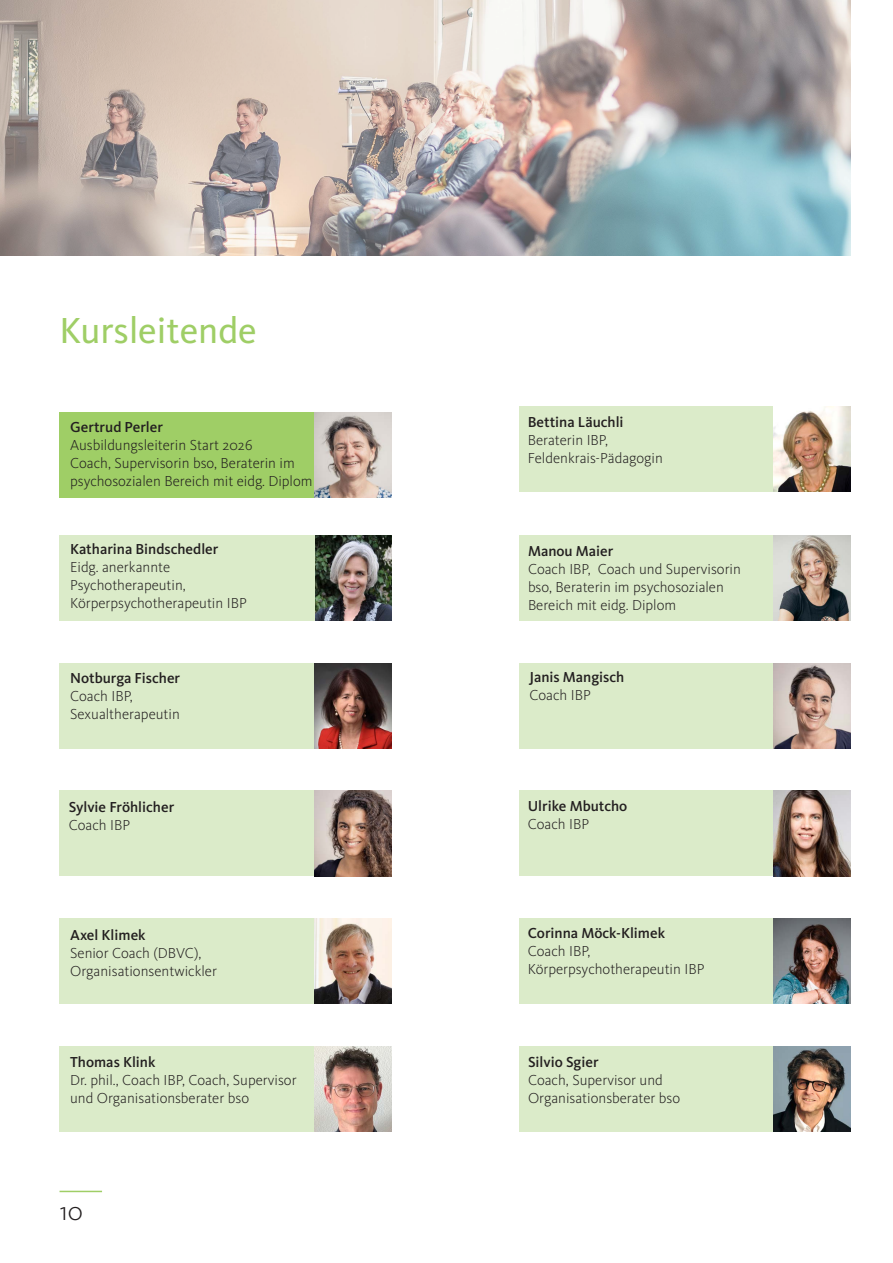
<style>
.page{position:relative;width:893px;height:1263px;background:#fff}
.page>*{position:absolute;margin:0;border:0;box-sizing:border-box;transform-origin:0 0}
.t1{font:37.5px "Kievit OT";color:#9fce66}
.t2{font:300 27px "Kievit OT";color:#231f20}
.t3{font:300 15px/18px "Kievit OT";color:#231f20}
.t4{font:500 15px "Kievit OT";color:#231f20}
</style>
<div class="page">
<img style="left:0;top:0;width:850px;height:255px">
<div style="left:60px;top:412px;width:331px;height:85px;background:#9fce66"></div>
<hr style="left:60px;top:1191px;width:42px;height:1px;background:#9fce66">
<div style="left:60px;top:536px;width:331px;height:85px;background:#dbebc9"></div>
<img style="left:315px;top:536px;width:76px;height:85px">
<div style="left:519px;top:663px;width:331px;height:85px;background:#dbebc9"></div>
<img style="left:774px;top:663px;width:76px;height:85px">
<div style="left:60px;top:663px;width:331px;height:85px;background:#dbebc9"></div>
<img style="left:315px;top:663px;width:76px;height:85px">
<div style="left:60px;top:918px;width:331px;height:85px;background:#dbebc9"></div>
<img style="left:315px;top:918px;width:76px;height:85px">
<div style="left:60px;top:1046px;width:331px;height:85px;background:#dbebc9"></div>
<img style="left:315px;top:1046px;width:76px;height:85px">
<img style="left:315px;top:412px;width:76px;height:85px">
<div style="left:519px;top:407px;width:331px;height:85px;background:#dbebc9"></div>
<img style="left:774px;top:407px;width:76px;height:85px">
<div style="left:519px;top:536px;width:331px;height:85px;background:#dbebc9"></div>
<img style="left:774px;top:536px;width:76px;height:85px">
<div style="left:519px;top:791px;width:331px;height:85px;background:#dbebc9"></div>
<img style="left:774px;top:791px;width:76px;height:85px">
<div style="left:519px;top:1046px;width:331px;height:85px;background:#dbebc9"></div>
<img style="left:774px;top:1046px;width:76px;height:85px">
<div style="left:60px;top:791px;width:331px;height:85px;background:#dbebc9"></div>
<img style="left:315px;top:791px;width:76px;height:85px">
<div style="left:519px;top:918px;width:331px;height:85px;background:#dbebc9"></div>
<img style="left:774px;top:918px;width:76px;height:85px">
<h1 class="t1" style="left:60px;top:310px;width:199px">Kursleitende</h1>
<p class="t4" style="left:70px;top:419px;width:94px">Gertrud Perler</p>
<p class="t3" style="left:70px;top:437px;width:244px">Ausbildungsleiterin Start 2026<br>Coach, Supervisorin bso, Beraterin im psychosozialen Bereich mit eidg. Diplom</p>
<p class="t4" style="left:70px;top:540px;width:150px">Katharina Bindschedler</p>
<p class="t3" style="left:70px;top:558px;width:178px">Eidg. anerkannte<br>Psychotherapeutin,<br>Körperpsychotherapeutin IBP</p>
<p class="t4" style="left:70px;top:670px;width:112px">Notburga Fischer</p>
<p class="t3" style="left:70px;top:687px;width:111px">Coach IBP,<br>Sexualtherapeutin</p>
<p class="t4" style="left:69px;top:798px;width:107px">Sylvie Fröhlicher</p>
<p class="t3" style="left:69px;top:816px;width:63px">Coach IBP</p>
<p class="t4" style="left:70px;top:926px;width:77px">Axel Klimek</p>
<p class="t3" style="left:70px;top:944px;width:148px">Senior Coach (DBVC),<br>Organisationsentwickler</p>
<p class="t4" style="left:70px;top:1053px;width:87px">Thomas Klink</p>
<p class="t3" style="left:70px;top:1071px;width:228px">Dr. phil., Coach IBP, Coach, Supervisor und Organisationsberater bso</p>
<h2 class="t2" style="left:60px;top:1196px;width:25px">10</h2>
<p class="t4" style="left:528px;top:413px;width:97px">Bettina Läuchli</p>
<p class="t3" style="left:528px;top:431px;width:137px">Beraterin IBP,<br>Feldenkrais-Pädagogin</p>
<p class="t4" style="left:528px;top:542px;width:87px">Manou Maier</p>
<p class="t3" style="left:528px;top:560px;width:214px">Coach IBP, Coach und Supervisorin bso, Beraterin im psychosozialen<br>Bereich mit eidg. Diplom</p>
<p class="t4" style="left:529px;top:668px;width:96px">Janis Mangisch</p>
<p class="t3" style="left:529px;top:686px;width:63px">Coach IBP</p>
<p class="t4" style="left:528px;top:797px;width:101px">Ulrike Mbutcho</p>
<p class="t3" style="left:528px;top:815px;width:63px">Coach IBP</p>
<p class="t4" style="left:528px;top:925px;width:139px">Corinna Möck-Klimek</p>
<p class="t3" style="left:528px;top:943px;width:178px">Coach IBP,<br>Körperpsychotherapeutin IBP</p>
<p class="t4" style="left:528px;top:1053px;width:72px">Silvio Sgier</p>
<p class="t3" style="left:528px;top:1071px;width:154px">Coach, Supervisor und<br>Organisationsberater bso</p>
</div>
